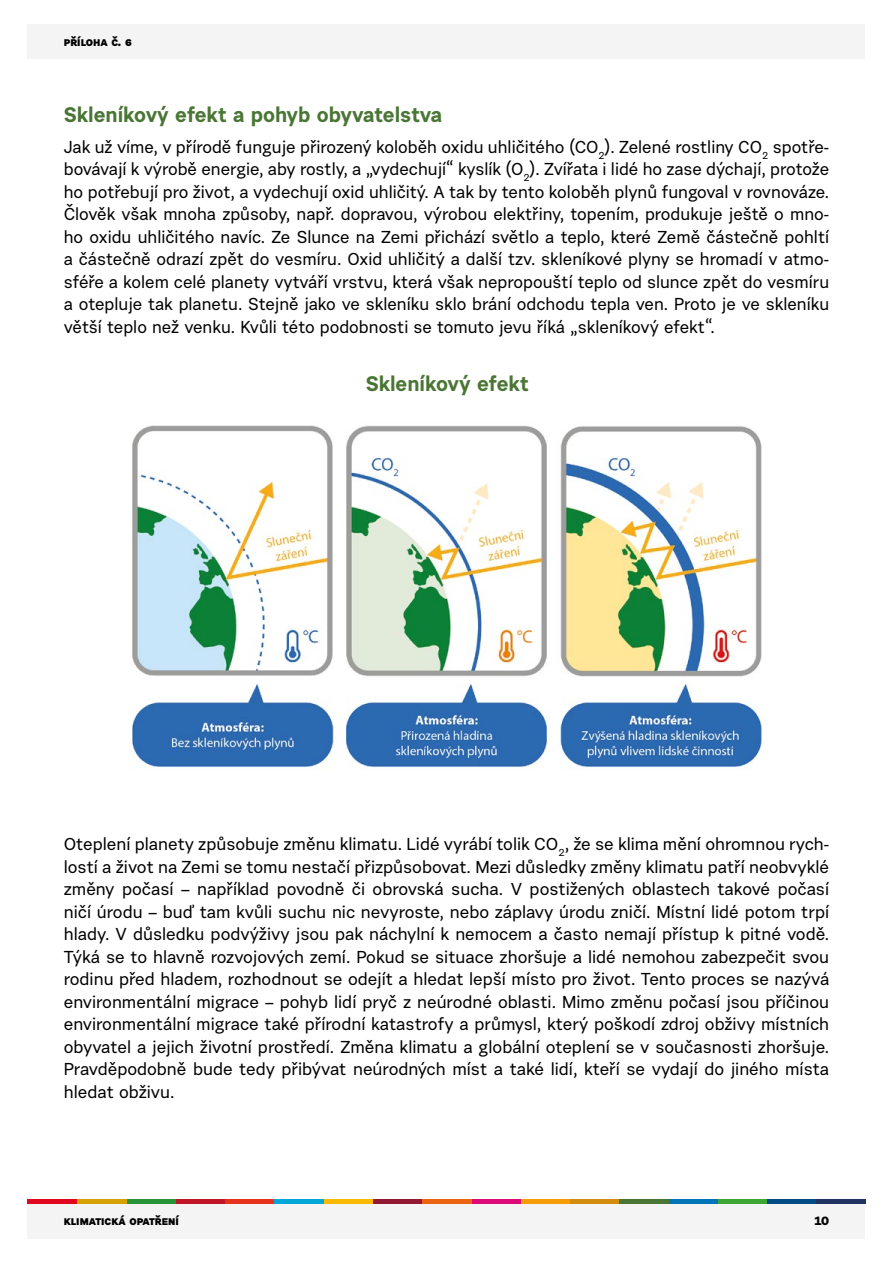
<style>
.page{position:relative;width:893px;height:1263px;background:#fff}
.page>*{position:absolute;margin:0;border:0;box-sizing:border-box;transform-origin:0 0}
.t1{font:700 21px "Urban Grotesk Re Bo";color:#4a7635}
.t2{font:17.25px/22.5px "Urban Grotesk Me Bl";color:#000;text-align:justify}
.t3{font:700 12px "Urban Grotesk Me Bl";color:#000}
</style>
<div class="page">
<div style="left:28px;top:1201px;width:837px;height:37px;background:#f4f4f4"></div>
<hr style="left:816px;top:1199px;width:49px;height:4px;background:#1f3262">
<hr style="left:767px;top:1199px;width:49px;height:4px;background:#004c84">
<hr style="left:717px;top:1199px;width:50px;height:4px;background:#3ea635">
<hr style="left:668px;top:1199px;width:49px;height:4px;background:#0076b8">
<hr style="left:619px;top:1199px;width:49px;height:4px;background:#4a7635">
<hr style="left:570px;top:1199px;width:49px;height:4px;background:#d28d0e">
<hr style="left:520px;top:1199px;width:50px;height:4px;background:#f59d08">
<hr style="left:471px;top:1199px;width:49px;height:4px;background:#dd0979">
<hr style="left:422px;top:1199px;width:49px;height:4px;background:#ec6411">
<hr style="left:373px;top:1199px;width:49px;height:4px;background:#931831">
<hr style="left:323px;top:1199px;width:50px;height:4px;background:#fbb800">
<hr style="left:274px;top:1199px;width:49px;height:4px;background:#00a7d7">
<hr style="left:225px;top:1199px;width:49px;height:4px;background:#e6331d">
<hr style="left:175px;top:1199px;width:50px;height:4px;background:#c11628">
<hr style="left:126px;top:1199px;width:49px;height:4px;background:#289438">
<hr style="left:77px;top:1199px;width:49px;height:4px;background:#d6a102">
<hr style="left:28px;top:1199px;width:49px;height:4px;background:#e2061f">
<div style="left:28px;top:24px;width:837px;height:34px;background:#f4f4f4"></div>
<img style="left:131px;top:425px;width:632px;height:343px">
<p class="t3" style="left:64px;top:34px;width:70px">příloha č. 6</p>
<p class="t1" style="left:64px;top:101px;width:380px">Skleníkový efekt a pohyb obyvatelstva</p>
<p class="t2" style="left:64px;top:135px;width:767px">Jak už víme, v přírodě funguje přirozený koloběh oxidu uhličitého (CO<sub>2</sub>). Zelené rostliny CO<sub>2</sub> spotře&shy;bovávají k výrobě energie, aby rostly, a „vydechují“ kyslík (O<sub>2</sub>). Zvířata i lidé ho zase dýchají, protože ho potřebují pro život, a vydechují oxid uhličitý. A tak by tento koloběh plynů fungoval v rovnováze.<br>Člověk však mnoha způsoby, např. dopravou, výrobou elektřiny, topením, produkuje ještě o mno&shy;ho oxidu uhličitého navíc. Ze Slunce na Zemi přichází světlo a teplo, které Země částečně pohltí a částečně odrazí zpět do vesmíru. Oxid uhličitý a další tzv. skleníkové plyny se hromadí v atmo&shy;sféře a kolem celé planety vytváří vrstvu, která však nepropouští teplo od slunce zpět do vesmíru a otepluje tak planetu. Stejně jako ve skleníku sklo brání odchodu tepla ven. Proto je ve skleníku větší teplo než venku. Kvůli této podobnosti se tomuto jevu říká „skleníkový efekt“.</p>
<p class="t1" style="left:366px;top:370px;width:164px">Skleníkový efekt</p>
<p class="t2" style="left:64px;top:833px;width:767px">Oteplení planety způsobuje změnu klimatu. Lidé vyrábí tolik CO<sub>2</sub>, že se klima mění ohromnou rych&shy;lostí a život na Zemi se tomu nestačí přizpůsobovat. Mezi důsledky změny klimatu patří neobvyklé změny počasí – například povodně či obrovská sucha. V postižených oblastech takové počasí ničí úrodu – buď tam kvůli suchu nic nevyroste, nebo záplavy úrodu zničí. Místní lidé potom trpí hlady. V důsledku podvýživy jsou pak náchylní k nemocem a často nemají přístup k pitné vodě.<br>Týká se to hlavně rozvojových zemí. Pokud se situace zhoršuje a lidé nemohou zabezpečit svou rodinu před hladem, rozhodnout se odejít a hledat lepší místo pro život. Tento proces se nazývá environmentální migrace – pohyb lidí pryč z neúrodné oblasti. Mimo změnu počasí jsou příčinou environmentální migrace také přírodní katastrofy a průmysl, který poškodí zdroj obživy místních obyvatel a jejich životní prostředí. Změna klimatu a globální oteplení se v současnosti zhoršuje.<br>Pravděpodobně bude tedy přibývat neúrodných míst a také lidí, kteří se vydají do jiného místa hledat obživu.</p>
<p class="t3" style="left:64px;top:1213px;width:117px">klimatická opatření</p>
<p class="t3" style="left:814px;top:1213px;width:16px">10</p>
</div>
